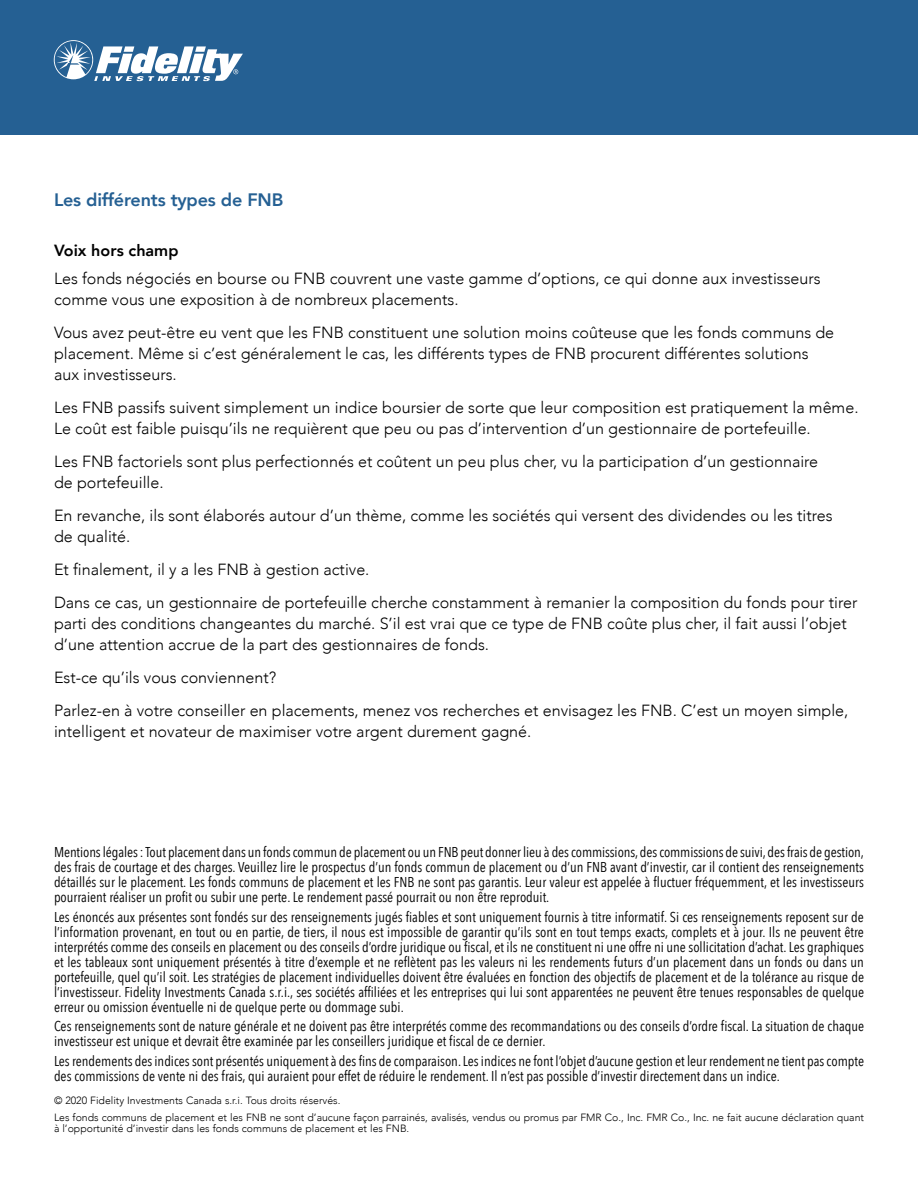
<style>
.page{position:relative;width:918px;height:1188px;background:#fff}
.page>*{position:absolute;margin:0;border:0;box-sizing:border-box;transform-origin:0 0}
.t1{font:800 18px "Avenir";letter-spacing:-.01em;color:#256093}
.t2{font:300 16.2px/21px "Avenir";color:#000}
.t3{font:800 16.2px "Avenir";color:#000}
.t4{font:14.25px/15px "Avenir Next Condensed";color:#000;text-align:justify}
.t5{font:300 10.5px/17.2px "Avenir";color:#000}
</style>
<div class="page">
<div style="left:0;top:0;width:918px;height:135px;background:#256093"></div>
<svg style="left:54px;top:40px;width:189px;height:41px"></svg>
<p class="t1" style="left:54px;top:186px;width:231px">Les différents types de FNB</p>
<p class="t3" style="left:54px;top:237px;width:126px">Voix hors champ</p>
<p class="t2" style="left:54px;top:268px;width:768px">Les fonds négociés en bourse ou FNB couvrent une vaste gamme d’options, ce qui donne aux investisseurs comme vous une exposition à de nombreux placements.</p>
<p class="t2" style="left:54px;top:322px;width:782px">Vous avez peut-être eu vent que les FNB constituent une solution moins coûteuse que les fonds communs de placement. Même si c’est généralement le cas, les différents types de FNB procurent différentes solutions aux investisseurs.</p>
<p class="t2" style="left:54px;top:397px;width:806px">Les FNB passifs suivent simplement un indice boursier de sorte que leur composition est pratiquement la même.<br>Le coût est faible puisqu’ils ne requièrent que peu ou pas d’intervention d’un gestionnaire de portefeuille.</p>
<p class="t2" style="left:54px;top:451px;width:766px">Les FNB factoriels sont plus perfectionnés et coûtent un peu plus cher, vu la participation d’un gestionnaire de portefeuille.</p>
<p class="t2" style="left:54px;top:505px;width:780px">En revanche, ils sont élaborés autour d’un thème, comme les sociétés qui versent des dividendes ou les titres de qualité.</p>
<p class="t2" style="left:54px;top:553px;width:805px;line-height:33px">Et finalement, il y a les FNB à gestion active.<br>Dans ce cas, un gestionnaire de portefeuille cherche constamment à remanier la composition du fonds pour tirer</p>
<p class="t2" style="left:54px;top:613px;width:794px">parti des conditions changeantes du marché. S’il est vrai que ce type de FNB coûte plus cher, il fait aussi l’objet d’une attention accrue de la part des gestionnaires de fonds.</p>
<p class="t2" style="left:54px;top:661px;width:796px;line-height:33px">Est-ce qu’ils vous conviennent?<br>Parlez-en à votre conseiller en placements, menez vos recherches et envisagez les FNB. C’est un moyen simple,</p>
<p class="t2" style="left:54px;top:721px;width:479px">intelligent et novateur de maximiser votre argent durement gagné.</p>
<p class="t4" style="left:54px;top:844px;width:812px">Mentions légales : Tout placement dans un fonds commun de placement ou un FNB peut donner lieu à des commissions, des commissions de suivi, des frais de gestion, des frais de courtage et des charges. Veuillez lire le prospectus d’un fonds commun de placement ou d’un FNB avant d’investir, car il contient des renseignements détaillés sur le placement. Les fonds communs de placement et les FNB ne sont pas garantis. Leur valeur est appelée à fluctuer fréquemment, et les investisseurs pourraient réaliser un profit ou subir une perte. Le rendement passé pourrait ou non être reproduit.</p>
<p class="t4" style="left:54px;top:909px;width:812px">Les énoncés aux présentes sont fondés sur des renseignements jugés fiables et sont uniquement fournis à titre informatif. Si ces renseignements reposent sur de l’information provenant, en tout ou en partie, de tiers, il nous est impossible de garantir qu’ils sont en tout temps exacts, complets et à jour. Ils ne peuvent être interprétés comme des conseils en placement ou des conseils d’ordre juridique ou fiscal, et ils ne constituent ni une offre ni une sollicitation d’achat. Les graphiques et les tableaux sont uniquement présentés à titre d’exemple et ne reflètent pas les valeurs ni les rendements futurs d’un placement dans un fonds ou dans un portefeuille, quel qu’il soit. Les stratégies de placement individuelles doivent être évaluées en fonction des objectifs de placement et de la tolérance au risque de l’investisseur. Fidelity Investments Canada s.r.i., ses sociétés affiliées et les entreprises qui lui sont apparentées ne peuvent être tenues responsables de quelque erreur ou omission éventuelle ni de quelque perte ou dommage subi.</p>
<p class="t4" style="left:54px;top:1018px;width:812px">Ces renseignements sont de nature générale et ne doivent pas être interprétés comme des recommandations ou des conseils d’ordre fiscal. La situation de chaque investisseur est unique et devrait être examinée par les conseillers juridique et fiscal de ce dernier.</p>
<p class="t4" style="left:54px;top:1053px;width:812px">Les rendements des indices sont présentés uniquement à des fins de comparaison. Les indices ne font l’objet d’aucune gestion et leur rendement ne tient pas compte des commissions de vente ni des frais, qui auraient pour effet de réduire le rendement. Il n’est pas possible d’investir directement dans un indice.</p>
<p class="t5" style="left:54px;top:1092px;width:812px">© 2020 Fidelity Investments Canada s.r.i. Tous droits réservés.<br>Les fonds communs de placement et les FNB ne sont d’aucune façon parrainés, avalisés, vendus ou promus par FMR Co., Inc. FMR Co., Inc. ne fait aucune déclaration quant</p>
<p class="t5" style="left:54px;top:1120px;width:357px">à l’opportunité d’investir dans les fonds communs de placement et les FNB.</p>
</div>
